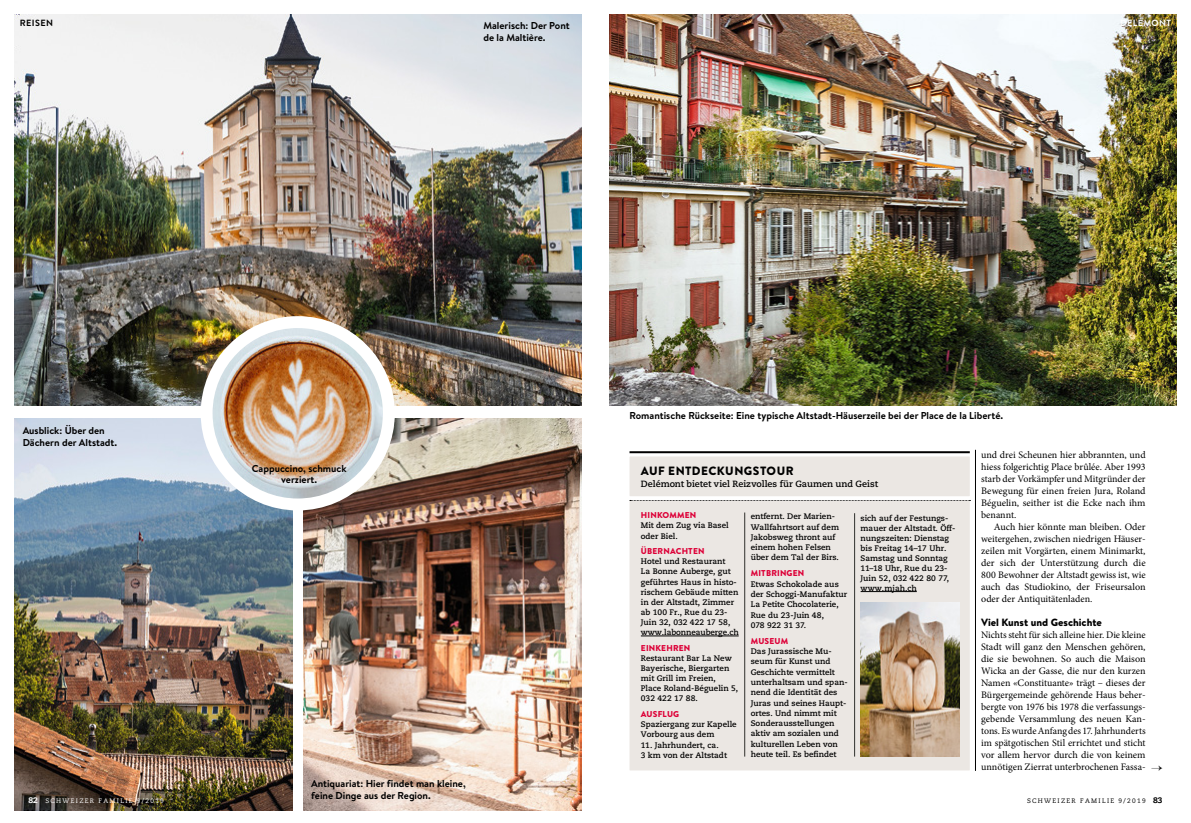
<style>
.page{position:relative;width:1191px;height:823px;background:#fff}
.page>*{position:absolute;margin:0;border:0;box-sizing:border-box;transform-origin:0 0}
.BOX_Brd_Titel_mEinzu{font:900 12px "Brandon Text";letter-spacing:.04em;color:#000}
._230_Zwischentitel_B{font:900 10.5px "Brandon Text";color:#000}
._220_GS3sp_oEinz_x08{font:10px/12px "Minion Pro";color:#000;text-align:justify}
._220_GS3sp_mEinz_x08{font:10px/12px "Minion Pro";color:#000;text-align:justify}
._300_Legende_10pt_x1{font:700 10px/11px "Brandon Text";color:#000}
.BOX_Untertitel_Caeci{font:700 9px "Caecilia";color:#000}
.RUBRIKTITEL_klein_Br{font:700 9px "Brandon Grotesque";letter-spacing:.04em;color:#fff}
.RUBRIKTITEL_klein_Br-2{font:700 9px "Brandon Grotesque";letter-spacing:.04em;color:#000}
.BOX_Brd_Titel_Versal{font:900 8.5px "Brandon Text";letter-spacing:.02em;color:#dd0037}
.BOX_Caeci_TextFett_8{font:700 8px/10.3px "Caecilia";color:#000}
.PAGINA_8pt_Zahl_x08{font:800 8px "Caecilia";color:#fff}
.PAGINA_8pt_Zahl_x08-2{font:800 8px "Caecilia";color:#000}
.PAGINA_6_5pt_Text_x0{font:6.5px "Caecilia";letter-spacing:.2em;color:#fff}
.PAGINA_6_5pt_Text_x0-2{font:6.5px "Caecilia";letter-spacing:.2em;color:#000}
</style>
<div class="page">
<img style="left:609px;top:14px;width:567px;height:391px">
<img style="left:303px;top:418px;width:278px;height:391px">
<img style="left:14px;top:418px;width:278px;height:391px">
<img style="left:14px;top:14px;width:567px;height:391px">
<hr style="left:629px;top:451px;width:340px;height:2px;background:#000">
<div style="left:629px;top:456px;width:340px;height:40px;background:#ebe7e3"></div>
<div style="left:629px;top:500px;width:340px;height:270px;background:#ebe7e3"></div>
<hr style="left:641px;top:635px;width:97px;height:1px;background:#000">
<hr style="left:854px;top:513px;width:1px;height:243px;background:#2f302c">
<hr style="left:860px;top:591px;width:56px;height:1px;background:#000">
<svg style="left:630px;top:500px;width:340px;height:1px"></svg>
<hr style="left:744px;top:512px;width:1px;height:244px;background:#2f302c">
<hr style="left:975px;top:449px;width:1px;height:321px;background:#000">
<img style="left:207px;top:322px;width:182px;height:182px;border-radius:91px">
<div style="left:201px;top:316px;width:194px;height:194px;border:12px solid #fff;border-radius:50%"></div>
<img style="left:860px;top:602px;width:99px;height:154px">
<p class="RUBRIKTITEL_klein_Br-2" style="left:20px;top:17px;width:35px">REISEN</p>
<p class="RUBRIKTITEL_klein_Br" style="left:1120px;top:17px;width:52px">DELÉMONT</p>
<p class="_300_Legende_10pt_x1" style="left:483px;top:19px;width:88px;line-height:12px">Malerisch: Der Pont de la Maltière.</p>
<p class="_300_Legende_10pt_x1" style="left:23px;top:425px;width:96px">Ausblick: Über den<br>Dächern der Altstadt.</p>
<p class="_300_Legende_10pt_x1" style="left:252px;top:462px;width:96px;text-align:center">Cappuccino, schmuck verziert.</p>
<p class="_300_Legende_10pt_x1" style="left:629px;top:410px;width:375px">Romantische Rückseite: Eine typische Altstadt-Häuserzeile bei der Place de la Liberté.</p>
<p class="BOX_Brd_Titel_mEinzu" style="left:641px;top:462px;width:154px">AUF ENTDECKUNGSTOUR</p>
<p class="BOX_Untertitel_Caeci" style="left:641px;top:478px;width:239px">Delémont bietet viel Reizvolles für Gaumen und Geist</p>
<p class="BOX_Brd_Titel_Versal" style="left:641px;top:509px;width:57px">HINKOMMEN</p>
<p class="BOX_Caeci_TextFett_8" style="left:641px;top:520px;width:89px">Mit dem Zug via Basel oder Biel.</p>
<p class="BOX_Brd_Titel_Versal" style="left:641px;top:545px;width:65px">ÜBERNACHTEN</p>
<p class="BOX_Caeci_TextFett_8" style="left:641px;top:556px;width:99px">Hotel und Restaurant<br>La Bonne Auberge, gut geführtes Haus in histo&shy;rischem Gebäude mitten in der Altstadt, Zimmer ab 100 Fr., Rue du 23-<br>Juin 32, 032 422 17 58, www.labonneauberge.ch</p>
<p class="BOX_Brd_Titel_Versal" style="left:641px;top:641px;width:51px">EINKEHREN</p>
<p class="BOX_Caeci_TextFett_8" style="left:641px;top:653px;width:99px">Restaurant Bar La New<br>Bayerische, Biergarten mit Grill im Freien,<br>Place Roland-Béguelin 5,<br>032 422 17 88.</p>
<p class="BOX_Brd_Titel_Versal" style="left:641px;top:707px;width:40px">AUSFLUG</p>
<p class="BOX_Caeci_TextFett_8" style="left:641px;top:719px;width:97px">Spaziergang zur Kapelle<br>Vorbourg aus dem</p>
<p class="BOX_Caeci_TextFett_8" style="left:641px;top:739px;width:88px">11. Jahrhundert, ca.<br>3 km von der Altstadt</p>
<p class="BOX_Caeci_TextFett_8" style="left:750px;top:511px;width:90px">entfernt. Der Marien-<br>Wallfahrtsort auf dem<br>Jakobsweg thront auf einem hohen Felsen über dem Tal der Birs.</p>
<p class="BOX_Brd_Titel_Versal" style="left:751px;top:567px;width:55px">MITBRINGEN</p>
<p class="BOX_Caeci_TextFett_8" style="left:750px;top:578px;width:98px">Etwas Schokolade aus der Schoggi-Manufaktur<br>La Petite Chocolaterie,<br>Rue du 23-Juin 48,<br>078 922 31 37.</p>
<p class="BOX_Brd_Titel_Versal" style="left:751px;top:634px;width:39px">MUSEUM</p>
<p class="BOX_Caeci_TextFett_8" style="left:750px;top:646px;width:98px">Das Jurassische Mu&shy;seum für Kunst und<br>Geschichte vermittelt unterhaltsam und span&shy;nend die Identität des<br>Juras und seines Haupt&shy;ortes. Und nimmt mit<br>Sonderausstellungen aktiv am sozialen und kulturellen Leben von heute teil. Es befindet</p>
<p class="BOX_Caeci_TextFett_8" style="left:860px;top:512px;width:96px;line-height:10px">sich auf der Festungs&shy;mauer der Altstadt. Öff&shy;nungszeiten: Dienstag bis Freitag 14–17 Uhr.<br>Samstag und Sonntag<br>11–18 Uhr, Rue du 23-<br>Juin 52, 032 422 80 77, www.mjah.ch</p>
<p class="_220_GS3sp_oEinz_x08" style="left:981px;top:448px;width:166px">und drei Scheunen hier abbrannten, und hiess folgerichtig Place brûlée. Aber 1993 starb der Vorkämpfer und Mitgründer der Bewegung für einen freien Jura, Roland Béguelin, seither ist die Ecke nach ihm benannt.</p>
<p class="_220_GS3sp_mEinz_x08" style="left:981px;top:520px;width:166px;text-indent:13px">Auch hier könnte man bleiben. Oder weitergehen, zwischen niedrigen Häuser&shy;zeilen mit Vorgärten, einem Minimarkt, der sich der Unterstützung durch die 800 Bewohner der Altstadt gewiss ist, wie auch das Studiokino, der Friseursalon oder der Antiquitätenladen.</p>
<p class="_230_Zwischentitel_B" style="left:981px;top:615px;width:122px">Viel Kunst und Geschichte</p>
<p class="_220_GS3sp_oEinz_x08" style="left:981px;top:628px;width:166px">Nichts steht für sich alleine hier. Die kleine Stadt will ganz den Menschen gehören, die sie bewohnen. So auch die Maison Wicka an der Gasse, die nur den kurzen Namen «Constituante» trägt – dieses der Bürgergemeinde gehörende Haus beher&shy;bergte von 1976 bis 1978 die verfassungs&shy;gebende Versammlung des neuen Kan&shy;tons. Es wurde Anfang des 17. Jahrhunderts im spätgotischen Stil errichtet und sticht vor allem hervor durch die von keinem unnötigen Zierrat unterbrochenen Fassa-</p>
<p class="_300_Legende_10pt_x1" style="left:311px;top:777px;width:156px">Antiquariat: Hier findet man kleine, feine Dinge aus der Region.</p>
<p class="PAGINA_8pt_Zahl_x08" style="left:28px;top:794px;width:11px">82</p>
<p class="PAGINA_6_5pt_Text_x0" style="left:45px;top:796px;width:120px">SCHWEIZER FAMILIE 9/2019</p>
<p class="PAGINA_6_5pt_Text_x0-2" style="left:1027px;top:796px;width:120px">SCHWEIZER FAMILIE 9/2019</p>
<p class="PAGINA_8pt_Zahl_x08-2" style="left:1153px;top:794px;width:11px">83</p>
</div>
